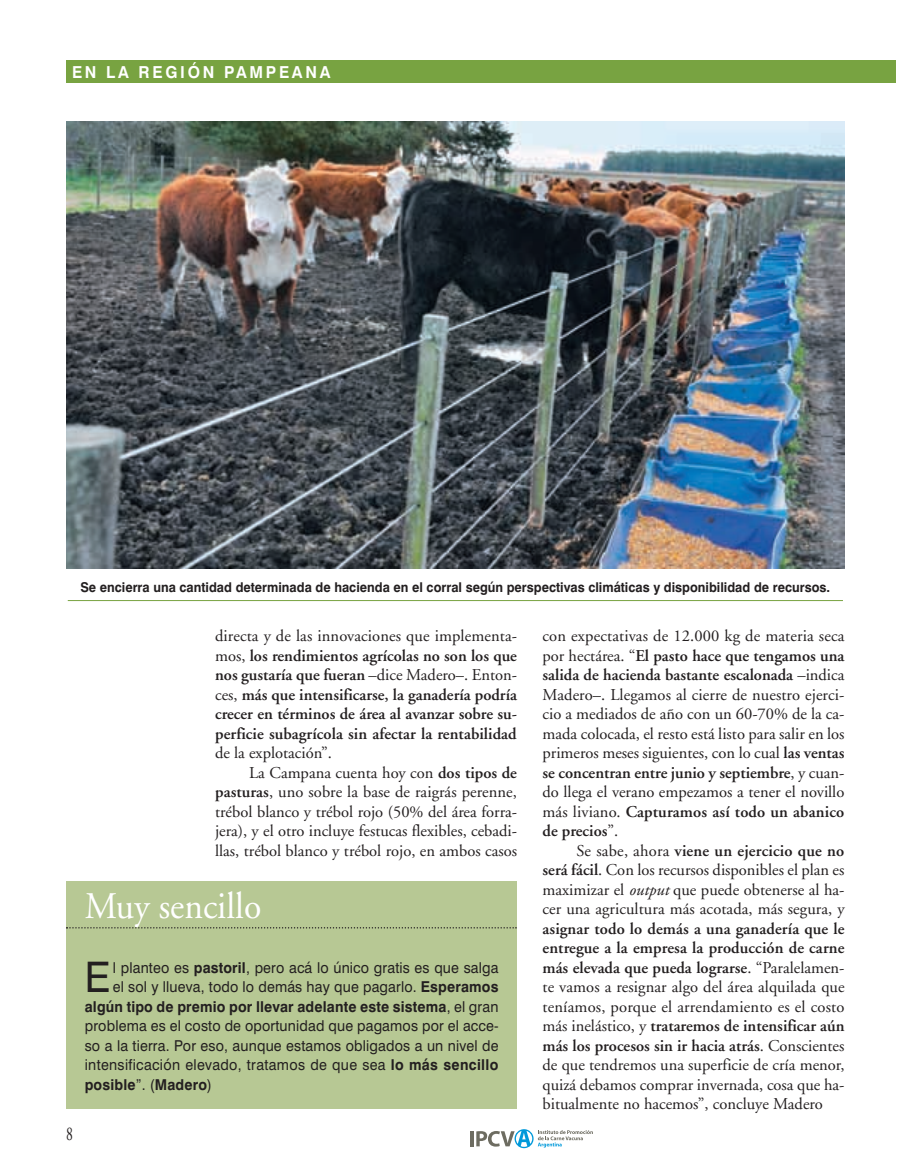
<style>
.page{position:relative;width:898px;height:1175px;background:#fff}
.page>*{position:absolute;margin:0;border:0;box-sizing:border-box;transform-origin:0 0}
.t1{font:42.15px "Swiss 721 BT";color:#231f20;scale:.95 1}
.t2{font:37.5px "Adobe Garamond";color:#fff;scale:.95 1}
.t3{font:19.5px "Adobe Garamond";color:#231f20;scale:.7 1}
.t4{font:16.5px/19.5px "Adobe Garamond";color:#231f20;text-align:justify}
.t5{font:600 16.5px/19.5px "Adobe Garamond";letter-spacing:.005em;color:#231f20;text-align:justify}
.t6{font:700 16.5px "Swiss 721 BT";letter-spacing:.17em;color:#fff;scale:.95 1}
.t7{font:15px "Swiss 721 BT";letter-spacing:.01em;color:#231f20;scale:.95 1}
.t8{font:700 15px "Swiss 721 BT";letter-spacing:.01em;color:#231f20;scale:.95 1}
.t9{font:700 13.5px "Swiss 721 BT";color:#231f20;scale:.95 1}
.s1{font-weight:400}
.s2{font-weight:600}
.s3{font-weight:700}
.s4{font-style:italic}
</style>
<div class="page">
<img style="left:66px;top:60px;width:830px;height:1089px">
<p class="t6" style="left:72px;top:66px;width:273px">EN LA REGIÓN PAMPEANA</p>
<p class="t9" style="left:80px;top:582px;width:791px">Se encierra una cantidad determinada de hacienda en el corral según perspectivas climáticas y disponibilidad de recursos.</p>
<p class="t5" style="left:215px;top:627px;width:304px"><span class="s1">directa y de las innovaciones que implementa&shy;mos,</span> los rendimientos agrícolas no son los que nos gustaría que fueran <span class="s1">–dice Madero–. Enton&shy;ces,</span> más que intensificarse, la ganadería podría crecer en términos de área al avanzar sobre su&shy;perficie subagrícola sin afectar la rentabilidad</p>
<p class="t4" style="left:215px;top:744px;width:118px">de la explotación”.</p>
<p class="t4" style="left:249px;top:764px;width:269px">La Campana cuenta hoy con <span class="s2">dos tipos de</span></p>
<p class="t4" style="left:215px;top:783px;width:303px"><span class="s2">pasturas</span>, uno sobre la base de raigrás perenne,</p>
<p class="t4" style="left:215px;top:803px;width:303px">trébol blanco y trébol rojo (50% del área forra-</p>
<p class="t4" style="left:215px;top:822px;width:303px">jera), y el otro incluye festucas flexibles, cebadi-</p>
<p class="t4" style="left:215px;top:842px;width:303px">llas, trébol blanco y trébol rojo, en ambos casos</p>
<h2 class="t2" style="left:85px;top:891px;width:187px">Muy sencillo</h2>
<h1 class="t1" style="left:85px;top:961px;width:28px">E</h1>
<p class="t7" style="left:113px;top:961px;width:407px">l planteo es <span class="s3">pastoril</span>, pero acá lo único gratis es que salga</p>
<p class="t7" style="left:113px;top:981px;width:407px">el sol y llueva, todo lo demás hay que pagarlo. <span class="s3">Esperamos</span></p>
<p class="t8" style="left:85px;top:1000px;width:437px">algún tipo de premio por llevar adelante este sistema<span class="s1">, el gran</span></p>
<p class="t7" style="left:85px;top:1020px;width:437px">problema es el costo de oportunidad que pagamos por el acce-</p>
<p class="t7" style="left:85px;top:1039px;width:437px">so a la tierra. Por eso, aunque estamos obligados a un nivel de</p>
<p class="t7" style="left:85px;top:1059px;width:437px">intensificación elevado, tratamos de que sea <span class="s3">lo más sencillo</span></p>
<p class="t8" style="left:85px;top:1078px;width:135px">posible<span class="s1">”. (</span>Madero<span class="s1">)</span></p>
<p class="t3" style="left:66px;top:1125px;width:11px">8</p>
<p class="t4" style="left:542px;top:627px;width:303px">con expectativas de 12.000 kg de materia seca por hectárea. “<span class="s2">El pasto hace que tengamos una salida de hacienda bastante escalonada</span> –indica Madero–. Llegamos al cierre de nuestro ejerci&shy;cio a mediados de año con un 60-70% de la ca&shy;mada colocada, el resto está listo para salir en los primeros meses siguientes, con lo cual <span class="s2">las ventas se concentran entre junio y septiembre</span>, y cuan&shy;do llega el verano empezamos a tener el novillo más liviano. <span class="s2">Capturamos así todo un abanico de precios</span>”.</p>
<p class="t4" style="left:542px;top:842px;width:304px;text-indent:34px">Se sabe, ahora <span class="s2">viene un ejercicio que no será fácil</span>. Con los recursos disponibles el plan es maximizar el <span class="s4">output</span> que puede obtenerse al ha&shy;cer una agricultura más acotada, más segura, y</p>
<p class="t4" style="left:542px;top:920px;width:304px"><span class="s2">asignar todo lo demás a una ganadería que le entregue a la empresa la producción de carne más elevada que pueda lograrse</span>. “Paralelamen&shy;te vamos a resignar algo del área alquilada que teníamos, porque el arrendamiento es el costo más inelástico, y <span class="s2">trataremos de intensificar aún más los procesos sin ir hacia atrás</span>. Conscientes de que tendremos una superficie de cría menor, quizá debamos comprar invernada, cosa que ha&shy;bitualmente no hacemos”, concluye Madero</p>
</div>
